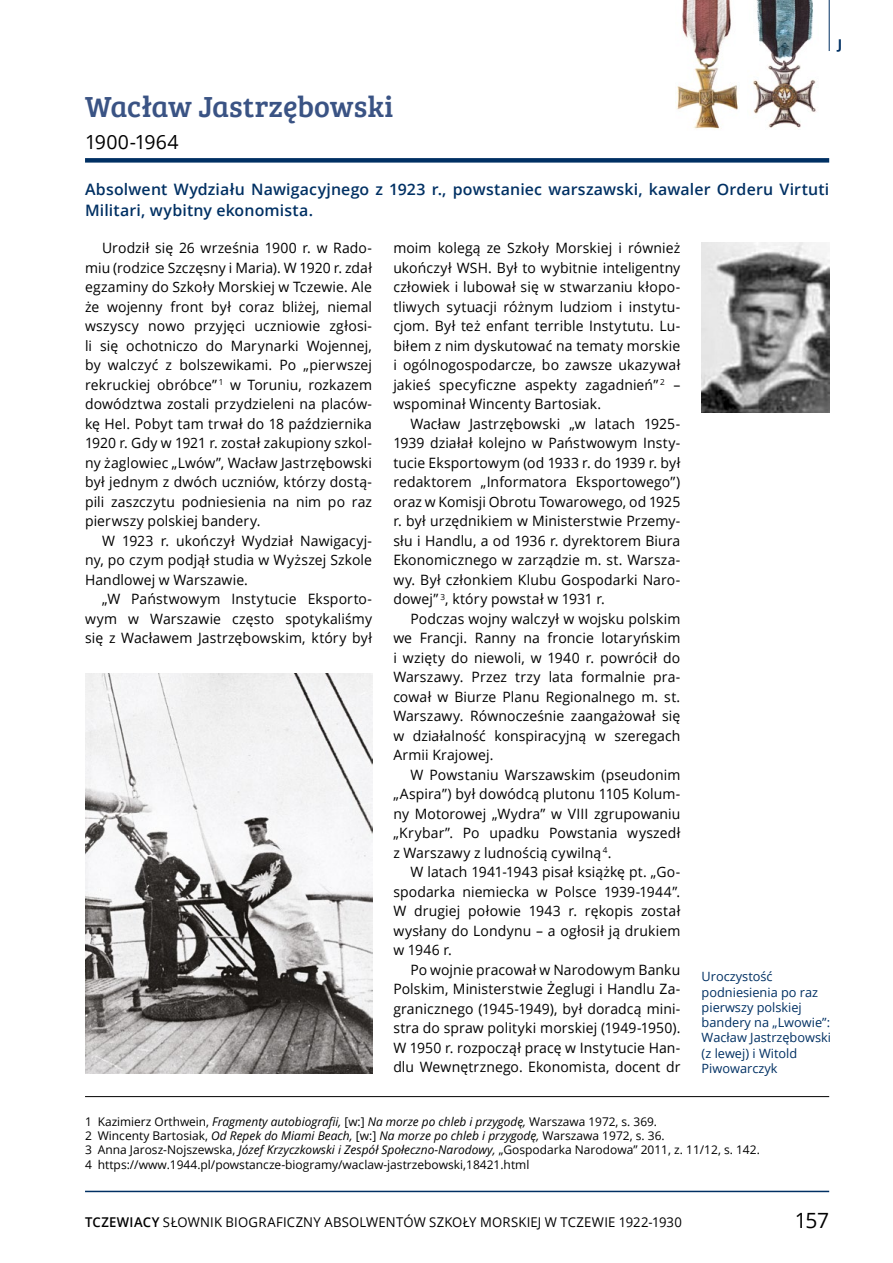
<style>
.page{position:relative;width:893px;height:1263px;background:#fff}
.page>*{position:absolute;margin:0;border:0;box-sizing:border-box;transform-origin:0 0}
.t1{font:30px "Bree Serif";color:#3a5384}
.t2{font:21px "Open Sans";color:#000}
.t3{font:19.5px "Open Sans";letter-spacing:.01em;color:#000}
.t4{font:600 15.75px/21px "Open Sans";letter-spacing:.01em;color:#003063}
.t5{font:14.25px/19.5px "Open Sans";letter-spacing:.01em;color:#000;text-align:justify}
.t6{font:13.5px "Open Sans";letter-spacing:.015em;color:#000}
.t7{font:700 13.5px "Open Sans";color:#003063}
.t8{font:12.75px/15.3px "Open Sans";color:#003063}
.t9{font:12px/14.4px "Open Sans";color:#000}
.s1{font-style:italic}
.s2{font-weight:600}
</style>
<div class="page">
<hr style="left:85px;top:1191px;width:744px;height:1px;background:#003063">
<hr style="left:829px;top:0;width:1px;height:51px;background:#003063">
<div style="left:85px;top:158px;width:744px;height:5px;background:#003063"></div>
<img style="left:702px;top:242px;width:127px;height:170px">
<img style="left:85px;top:673px;width:287px;height:400px">
<hr style="left:85px;top:1096px;width:744px;height:1px;background:#000">
<img style="left:753px;top:0;width:64px;height:128px">
<img style="left:676px;top:0;width:63px;height:129px">
<p class="t7" style="left:838px;top:34px;width:6px">J</p>
<h1 class="t1" style="left:85px;top:85px;width:310px">Wacław Jastrzębowski</h1>
<h3 class="t3" style="left:85px;top:128px;width:95px">1900-1964</h3>
<p class="t4" style="left:85px;top:178px;width:746px">Absolwent Wydziału Nawigacyjnego z 1923 r., powstaniec warszawski, kawaler Orderu Virtuti<br>Militari, wybitny ekonomista.</p>
<p class="t5" style="left:85px;top:238px;width:289px;text-indent:17px">Urodził się 26 września 1900 r. w Rado&shy;miu (rodzice Szczęsny i Maria). W 1920 r. zdał egzaminy do Szkoły Morskiej w Tczewie. Ale że wojenny front był coraz bliżej, niemal wszyscy nowo przyjęci uczniowie zgłosi&shy;li się ochotniczo do Marynarki Wojennej, by walczyć z bolszewikami. Po „pierwszej rekruckiej obróbce” <sup>1</sup> w Toruniu, rozkazem dowództwa zostali przydzieleni na placów&shy;kę Hel. Pobyt tam trwał do 18 października 1920 r. Gdy w 1921 r. został zakupiony szkol&shy;ny żaglowiec „Lwów”, Wacław Jastrzębowski był jednym z dwóch uczniów, którzy dostą&shy;pili zaszczytu podniesienia na nim po raz pierwszy polskiej bandery.</p>
<p class="t5" style="left:85px;top:530px;width:289px;text-indent:17px">W 1923 r. ukończył Wydział Nawigacyj&shy;ny, po czym podjął studia w Wyższej Szkole Handlowej w Warszawie.</p>
<p class="t5" style="left:85px;top:589px;width:289px;text-indent:17px">„W Państwowym Instytucie Eksporto&shy;wym w Warszawie często spotykaliśmy się z Wacławem Jastrzębowskim, który był</p>
<p class="t5" style="left:393px;top:238px;width:289px">moim kolegą ze Szkoły Morskiej i również ukończył WSH. Był to wybitnie inteligentny człowiek i lubował się w stwarzaniu kłopo&shy;tliwych sytuacji różnym ludziom i instytu&shy;cjom. Był też enfant terrible Instytutu. Lu&shy;biłem z nim dyskutować na tematy morskie i ogólnogospodarcze, bo zawsze ukazywał jakieś specyficzne aspekty zagadnień” <sup>2</sup> – wspominał Wincenty Bartosiak.</p>
<p class="t5" style="left:393px;top:413px;width:289px;text-indent:17px">Wacław Jastrzębowski „w latach 1925- 1939 działał kolejno w Państwowym Insty&shy;tucie Eksportowym (od 1933 r. do 1939 r. był redaktorem „Informatora Eksportowego”) oraz w Komisji Obrotu Towarowego, od 1925 r. był urzędnikiem w Ministerstwie Przemy&shy;słu i Handlu, a od 1936 r. dyrektorem Biura Ekonomicznego w zarządzie m. st. Warsza&shy;wy. Był członkiem Klubu Gospodarki Naro&shy;dowej” <sup>3</sup>, który powstał w 1931 r.</p>
<p class="t5" style="left:393px;top:608px;width:289px;text-indent:17px">Podczas wojny walczył w wojsku polskim we Francji. Ranny na froncie lotaryńskim i wzięty do niewoli, w 1940 r. powrócił do Warszawy. Przez trzy lata formalnie pra&shy;cował w Biurze Planu Regionalnego m. st.<br>Warszawy. Równocześnie zaangażował się w działalność konspiracyjną w szeregach Armii Krajowej.</p>
<p class="t5" style="left:393px;top:764px;width:289px;text-indent:17px">W Powstaniu Warszawskim (pseudonim „Aspira”) był dowódcą plutonu 1105 Kolum&shy;ny Motorowej „Wydra” w VIII zgrupowaniu „Krybar”. Po upadku Powstania wyszedł z Warszawy z ludnością cywilną <sup>4</sup>.</p>
<p class="t5" style="left:393px;top:862px;width:289px;text-indent:17px">W latach 1941-1943 pisał książkę pt. „Go&shy;spodarka niemiecka w Polsce 1939-1944”.<br>W drugiej połowie 1943 r. rękopis został wysłany do Londynu – a ogłosił ją drukiem w 1946 r.</p>
<p class="t5" style="left:393px;top:959px;width:289px;text-indent:17px">Po wojnie pracował w Narodowym Banku Polskim, Ministerstwie Żeglugi i Handlu Za&shy;granicznego (1945-1949), był doradcą mini&shy;stra do spraw polityki morskiej (1949-1950).<br>W 1950 r. rozpoczął pracę w Instytucie Han&shy;dlu Wewnętrznego. Ekonomista, docent dr</p>
<p class="t8" style="left:702px;top:969px;width:131px">Uroczystość podniesienia po raz pierwszy polskiej bandery na „Lwowie”:<br>Wacław Jastrzębowski (z lewej) i Witold<br>Piwowarczyk</p>
<p class="t9" style="left:85px;top:1114px;width:676px">1 Kazimierz Orthwein, <span class="s1">Fragmenty autobiografii,</span> [w:] <span class="s1">Na morze po chleb i przygodę,</span> Warszawa 1972, s. 369.<br>2 Wincenty Bartosiak, <span class="s1">Od Repek do Miami Beach,</span> [w:] <span class="s1">Na morze po chleb i przygodę,</span> Warszawa 1972, s. 36.<br>3 Anna Jarosz-Nojszewska, <span class="s1">Józef Krzyczkowski i Zespół Społeczno-Narodowy,</span> „Gospodarka Narodowa” 2011, z. 11/12, s. 142.<br>4 https://www.1944.pl/powstancze-biogramy/waclaw-jastrzebowski,18421.html</p>
<p class="t6" style="left:85px;top:1212px;width:598px"><span class="s2">TCZEWIACY</span> SŁOWNIK BIOGRAFICZNY ABSOLWENTÓW SZKOŁY MORSKIEJ W TCZEWIE 1922-1930</p>
<h2 class="t2" style="left:795px;top:1206px;width:36px">157</h2>
</div>
